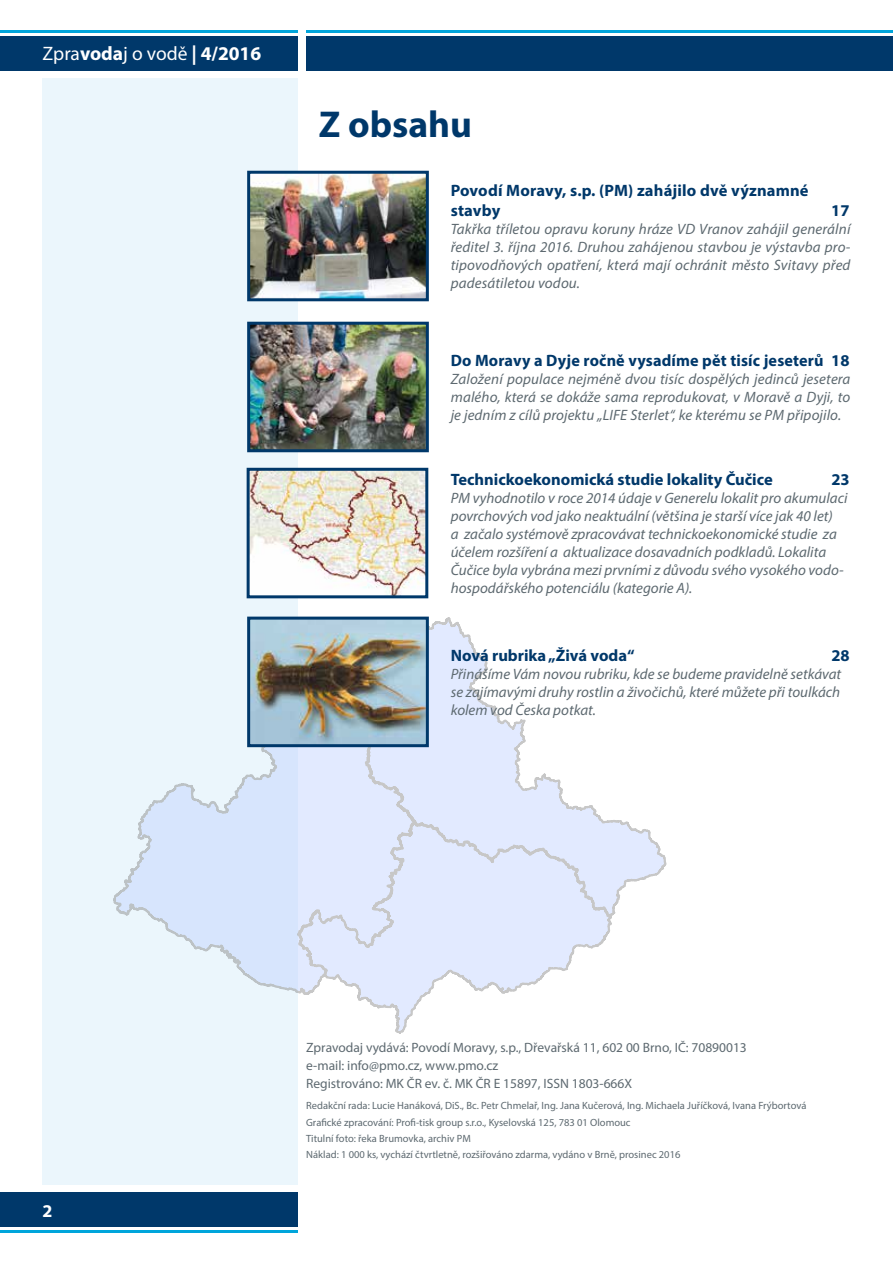
<style>
.page{position:relative;width:893px;height:1263px;background:#fff}
.page>*{position:absolute;margin:0;border:0;box-sizing:border-box;transform-origin:0 0}
.t1{font:700 37.5px "Myriad Pro";color:#00386a}
.t2{font:700 19.5px "Myriad Pro";color:#fff}
.t3{font:700 18px "Myriad Pro";color:#fff}
.t4{font:700 16.5px/19.8px "Myriad Pro";letter-spacing:.005em;color:#00386a}
.t5{font:italic 15px/18px "Myriad Pro";color:#5d6970;text-align:justify}
.t6{font:13.5px/18px "Myriad Pro";color:#5d6970}
.t7{font:10.5px/16.5px "Myriad Pro";color:#5d6970}
.s1{font-weight:400}
</style>
<div class="page">
<div style="left:0;top:36px;width:298px;height:34px;background:#00386a"></div>
<hr style="left:0;top:30px;width:298px;height:3px;background:#00a5db">
<div style="left:306px;top:36px;width:587px;height:34px;background:#00386a"></div>
<hr style="left:306px;top:30px;width:587px;height:3px;background:#00a5db">
<div style="left:0;top:1193px;width:298px;height:34px;background:#00386a"></div>
<hr style="left:0;top:1230px;width:298px;height:3px;background:#00a5db">
<div style="left:43px;top:78px;width:255px;height:1107px;background:#ebf6fc"></div>
<svg style="left:358px;top:616px;width:309px;height:289px"></svg>
<svg style="left:357px;top:820px;width:259px;height:214px"></svg>
<svg style="left:113px;top:747px;width:304px;height:250px"></svg>
<img style="left:251px;top:175px;width:174px;height:122px">
<div style="left:247px;top:171px;width:182px;height:130px;border:3px solid #00386a"></div>
<img style="left:251px;top:621px;width:174px;height:122px">
<div style="left:247px;top:617px;width:182px;height:130px;border:3px solid #00386a"></div>
<img style="left:251px;top:326px;width:174px;height:122px">
<div style="left:247px;top:322px;width:182px;height:130px;border:3px solid #00386a"></div>
<img style="left:251px;top:472px;width:173px;height:122px">
<div style="left:247px;top:468px;width:181px;height:130px;border:3px solid #00386a"></div>
<h2 class="t2" style="left:43px;top:41px;width:220px"><span class="s1">Zpra</span>voda<span class="s1">j o vodě</span> | 4/2016</h2>
<h1 class="t1" style="left:319px;top:100px;width:155px">Z obsahu</h1>
<p class="t4" style="left:451px;top:180px;width:359px">Povodí Moravy, s.p. (PM) zahájilo dvě významné stavby</p>
<p class="t4" style="left:831px;top:200px;width:20px">17</p>
<p class="t5" style="left:451px;top:220px;width:401px">Takřka tříletou opravu koruny hráze VD Vranov zahájil generální ředitel 3. října 2016. Druhou zahájenou stavbou je výstavba pro&shy;tipovodňových opatření, která mají ochránit město Svitavy před padesátiletou vodou.</p>
<p class="t4" style="left:451px;top:350px;width:401px">Do Moravy a Dyje ročně vysadíme pět tisíc jeseterů 18</p>
<p class="t5" style="left:451px;top:370px;width:401px">Založení populace nejméně dvou tisíc dospělých jedinců jesetera malého, která se dokáže sama reprodukovat, v Moravě a Dyji, to je jedním z cílů projektu „LIFE Sterlet“, ke kterému se PM připojilo.</p>
<p class="t4" style="left:451px;top:469px;width:324px">Technickoekonomická studie lokality Čučice</p>
<p class="t4" style="left:831px;top:469px;width:20px">23</p>
<p class="t5" style="left:451px;top:489px;width:398px;text-align:left">PM vyhodnotilo v roce 2014 údaje v Generelu lokalit pro akumulaci povrchových vod jako neaktuální (většina je starší více jak 40 let)<br>a začalo systémově zpracovávat technickoekonomické studie za účelem rozšíření a aktualizace dosavadních podkladů. Lokalita Čučice byla vybrána mezi prvními z důvodu svého vysokého vodo&shy;hospodářského potenciálu (kategorie A).</p>
<p class="t4" style="left:451px;top:645px;width:185px">Nová rubrika „Živá voda“</p>
<p class="t4" style="left:831px;top:645px;width:20px">28</p>
<p class="t5" style="left:451px;top:665px;width:392px">Přinášíme Vám novou rubriku, kde se budeme pravidelně setkávat se zajímavými druhy rostlin a živočichů, které můžete při toulkách kolem vod Česka potkat.</p>
<p class="t3" style="left:43px;top:1199px;width:11px">2</p>
<p class="t6" style="left:306px;top:1038px;width:442px">Zpravodaj vydává: Povodí Moravy, s.p., Dřevařská 11, 602 00 Brno, IČ: 70890013 e-mail: info@pmo.cz, www.pmo.cz<br>Registrováno: MK ČR ev. č. MK ČR E 15897, ISSN 1803-666X</p>
<p class="t7" style="left:306px;top:1097px;width:502px">Redakční rada: Lucie Hanáková, DiS., Bc. Petr Chmelař, Ing. Jana Kučerová, Ing. Michaela Juříčková, Ivana Frýbortová Grafické zpracování: Profi-tisk group s.r.o., Kyselovská 125, 783 01 Olomouc<br>Titulní foto: řeka Brumovka, archiv PM<br>Náklad: 1 000 ks, vychází čtvrtletně, rozšiřováno zdarma, vydáno v Brně, prosinec 2016</p>
</div>
